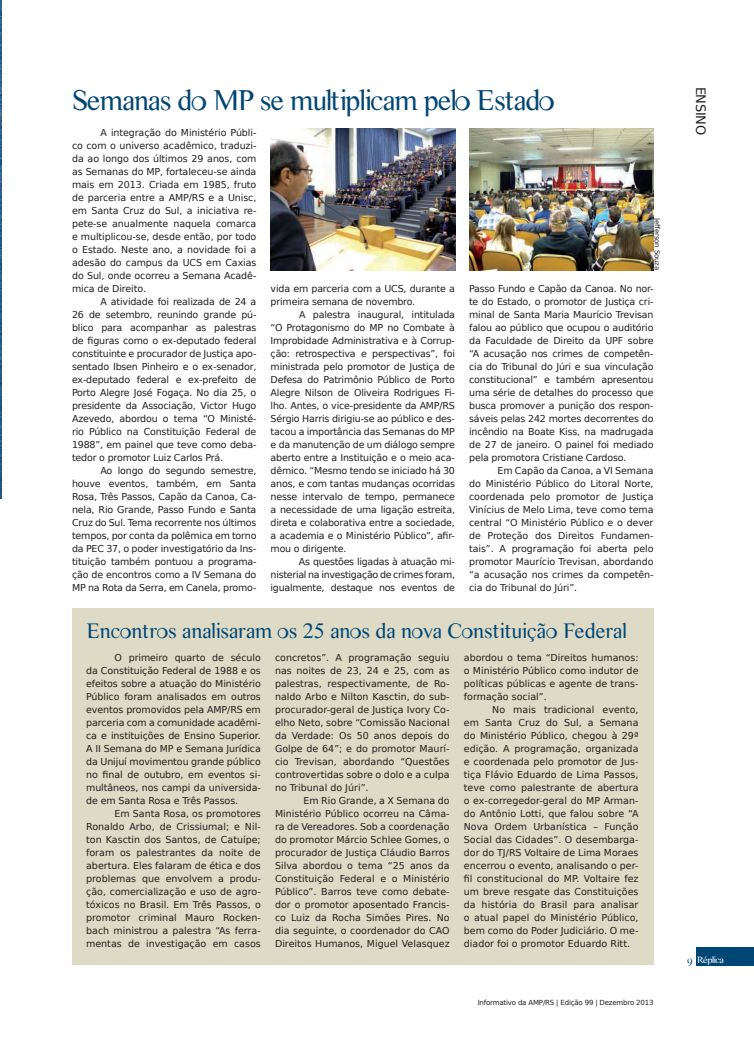
<style>
.page{position:relative;width:754px;height:1037px;background:#fff}
.page>*{position:absolute;margin:0;border:0;box-sizing:border-box;transform-origin:0 0}
.t1{font:30px "CM Tiempo";letter-spacing:-.025em;color:#004675}
.t2{font:22px "CM Tiempo";color:#004675}
.t3{font:13px "DejaVu Sans";letter-spacing:-.025em;color:#231f20}
.t4{font:9.5px/13px "DejaVu Sans";letter-spacing:-.01em;color:#231f20;text-align:justify}
.t5{font:9.5px "CM Tiempo";letter-spacing:-.05em;color:#fff;scale:1.1 1}
.t6{font:7px "DejaVu Sans";letter-spacing:-.025em;color:#231f20}
.s1{font-size:11.2px;color:#004675}
</style>
<div class="page">
<div style="left:696px;top:947px;width:57px;height:19px;background:#004675"></div>
<img style="left:0;top:2px;width:1px;height:497px">
<div style="left:72px;top:608px;width:581px;height:357px;background:#dddac6"></div>
<img style="left:469px;top:129px;width:184px;height:141px">
<img style="left:270px;top:129px;width:185px;height:141px">
<h1 class="t1" style="left:72px;top:83px;width:484px">Semanas do MP se multiplicam pelo Estado</h1>
<p class="t4" style="left:72px;top:126px;width:186px;text-indent:28px">a integração do Ministério públi&shy;co com o universo acadêmico, traduzi&shy;da ao longo dos últimos 29 anos, com as Semanas do Mp, fortaleceu-se ainda mais em 2013. Criada em 1985, fruto de parceria entre a aMp/rS e a Unisc, em Santa Cruz do Sul, a iniciativa re&shy;pete-se anualmente naquela comarca e multiplicou-se, desde então, por todo o estado. neste ano, a novidade foi a adesão do campus da UCS em Caxias do Sul, onde ocorreu a Semana acadê&shy;mica de direito.</p>
<p class="t4" style="left:72px;top:295px;width:186px;text-indent:28px">a atividade foi realizada de 24 a 26 de setembro, reunindo grande pú&shy;blico para acompanhar as palestras de figuras como o ex-deputado federal constituinte e procurador de Justiça apo&shy;sentado ibsen pinheiro e o ex-senador, ex-deputado federal e ex-prefeito de porto alegre José Fogaça. no dia 25, o presidente da associação, Victor Hugo azevedo, abordou o tema “o Ministé&shy;rio público na Constituição Federal de 1988”, em painel que teve como deba&shy;tedor o promotor luiz Carlos prá.</p>
<p class="t4" style="left:72px;top:464px;width:186px;text-indent:28px">ao longo do segundo semestre, houve eventos, também, em Santa rosa, três passos, Capão da Canoa, Ca&shy;nela, rio Grande, passo Fundo e Santa Cruz do Sul. tema recorrente nos últimos tempos, por conta da polêmica em torno da peC 37, o poder investigatório da ins&shy;tituição também pontuou a programa&shy;ção de encontros como a iV Semana do Mp na rota da Serra, em Canela, promo-</p>
<p class="t6" style="left:663px;top:218px;width:53px;rotate:90deg">Jefferson Souza</p>
<p class="t4" style="left:469px;top:281px;width:186px">passo Fundo e Capão da Canoa. no nor&shy;te do estado, o promotor de Justiça cri&shy;minal de Santa Maria Maurício trevisan falou ao público que ocupou o auditório da Faculdade de direito da UpF sobre “a acusação nos crimes de competên&shy;cia do tribunal do Júri e sua vinculação constitucional” e também apresentou uma série de detalhes do processo que busca promover a punição dos respon&shy;sáveis pelas 242 mortes decorrentes do incêndio na Boate Kiss, na madrugada de 27 de janeiro. o painel foi mediado pela promotora Cristiane Cardoso.</p>
<p class="t4" style="left:469px;top:463px;width:186px;text-indent:28px">em Capão da Canoa, a Vi Semana do Ministério público do litoral norte, coordenada pelo promotor de Justiça Vinícius de Melo lima, teve como tema central “o Ministério público e o dever de proteção dos direitos Fundamen&shy;tais”. a programação foi aberta pelo promotor Maurício trevisan, abordando “a acusação nos crimes da competên&shy;cia do tribunal do Júri”.</p>
<h2 class="t2" style="left:86px;top:619px;width:541px">Encontros analisaram os 25 anos da nova Constituição Federal</h2>
<p class="t4" style="left:86px;top:651px;width:176px;text-indent:28px">o primeiro quarto de século da Constituição Federal de 1988 e os efeitos sobre a atuação do Ministério público foram analisados em outros eventos promovidos pela aMp/rS em parceria com a comunidade acadêmi&shy;ca e instituições de ensino Superior. a ii Semana do Mp e Semana Jurídica da Unijuí movimentou grande público no final de outubro, em eventos si&shy;multâneos, nos campi da universida&shy;de em Santa rosa e três passos.</p>
<p class="t4" style="left:86px;top:807px;width:176px;text-indent:28px">em Santa rosa, os promotores ronaldo arbo, de Crissiumal; e nil&shy;ton Kasctin dos Santos, de Catuípe; foram os palestrantes da noite de abertura. eles falaram de ética e dos problemas que envolvem a produ&shy;ção, comercialização e uso de agro&shy;tóxicos no Brasil. em três passos, o promotor criminal Mauro rocken&shy;bach ministrou a palestra “as ferra&shy;mentas de investigação em casos</p>
<p class="t4" style="left:270px;top:282px;width:186px">vida em parceria com a UCS, durante a primeira semana de novembro.</p>
<p class="t4" style="left:270px;top:307px;width:186px;text-indent:28px">a palestra inaugural, intitulada “o protagonismo do Mp no Combate à improbidade administrativa e à Corrup&shy;ção: retrospectiva e perspectivas”, foi ministrada pelo promotor de Justiça de defesa do patrimônio público de porto alegre nilson de oliveira rodrigues Fi&shy;lho. antes, o vice-presidente da aMp/rS Sérgio Harris dirigiu-se ao público e des&shy;tacou a importância das Semanas do Mp e da manutenção de um diálogo sempre aberto entre a instituição e o meio aca&shy;dêmico. “Mesmo tendo se iniciado há 30 anos, e com tantas mudanças ocorridas nesse intervalo de tempo, permanece a necessidade de uma ligação estreita, direta e colaborativa entre a sociedade, a academia e o Ministério público”, afir&shy;mou o dirigente.</p>
<p class="t4" style="left:270px;top:554px;width:186px;text-indent:28px">as questões ligadas à atuação mi&shy;nisterial na investigação de crimes foram, igualmente, destaque nos eventos de</p>
<p class="t4" style="left:275px;top:651px;width:176px">concretos”. a programação seguiu nas noites de 23, 24 e 25, com as palestras, respectivamente, de ro&shy;naldo arbo e nilton Kasctin, do sub&shy;procurador-geral de Justiça ivory Co&shy;elho neto, sobre “Comissão nacional da Verdade: os 50 anos depois do Golpe de 64”; e do promotor Maurí&shy;cio trevisan, abordando “Questões controvertidas sobre o dolo e a culpa no tribunal do Júri”.</p>
<p class="t4" style="left:275px;top:794px;width:176px;text-indent:28px">em rio Grande, a x Semana do Ministério público ocorreu na Câma&shy;ra de Vereadores. Sob a coordenação do promotor Márcio Schlee Gomes, o procurador de Justiça Cláudio Barros Silva abordou o tema “25 anos da Constituição Federal e o Ministério público”. Barros teve como debate&shy;dor o promotor aposentado Francis&shy;co luiz da rocha Simões pires. no dia seguinte, o coordenador do Cao direitos Humanos, Miguel Velasquez</p>
<p class="t4" style="left:464px;top:651px;width:176px">abordou o tema “direitos humanos: o Ministério público como indutor de políticas públicas e agente de trans&shy;formação social”.</p>
<p class="t4" style="left:464px;top:703px;width:176px;text-indent:28px">no mais tradicional evento, em Santa Cruz do Sul, a Semana do Ministério público, chegou à 29ª edição. a programação, organizada e coordenada pelo promotor de Jus&shy;tiça Flávio eduardo de lima passos, teve como palestrante de abertura o ex-corregedor-geral do Mp arman&shy;do antônio lotti, que falou sobre “a nova ordem Urbanística – Função Social das Cidades”. o desembarga&shy;dor do tJ/rS Voltaire de lima Moraes encerrou o evento, analisando o per&shy;fil constitucional do Mp. Voltaire fez um breve resgate das Constituições da história do Brasil para analisar o atual papel do Ministério público, bem como do poder Judiciário. o me&shy;diador foi o promotor eduardo ritt.</p>
<p class="t6" style="left:477px;top:996px;width:177px">Informativo da AMP/RS | Edição 99 | Dezembro 2013</p>
<h3 class="t3" style="left:711px;top:87px;width:50px;rotate:90deg">enSino</h3>
<p class="t5" style="left:687px;top:955px;width:35px"><span class="s1">9</span> Réplica</p>
</div>
